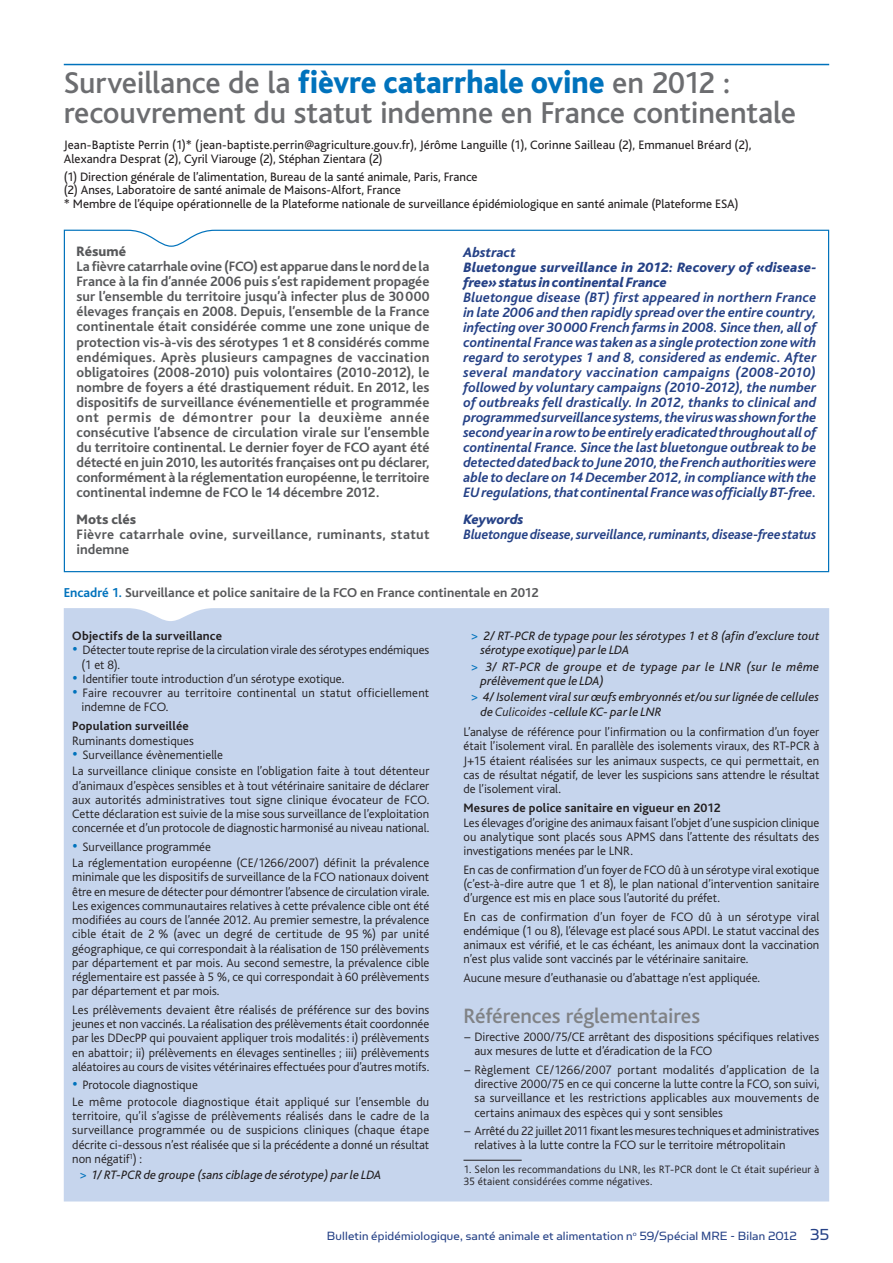
<style>
.page{position:relative;width:893px;height:1263px;background:#fff}
.page>*{position:absolute;margin:0;border:0;box-sizing:border-box;transform-origin:0 0}
.t1{font:500 31.5px/30px "Bliss";letter-spacing:-.005em;color:#6c6d70}
.t2{font:500 21.75px "Bliss";letter-spacing:-.005em;color:#808285}
.t3{font:700 14.25px/15px "Bliss";letter-spacing:.005em;color:#57585a;text-align:justify}
.t4{font:italic 700 14.25px/15px "Bliss";letter-spacing:-.005em;color:#254186;text-align:justify}
.t5{font:italic 800 14.25px/15px "Bliss";letter-spacing:.005em;color:#254186}
.t6{font:italic 700 14.25px "Bliss";letter-spacing:-.005em;color:#254186;scale:.96 1}
.t7{font:800 14.25px "Bliss";color:#57585a}
.t8{font:italic 800 14.25px "Bliss";color:#254186}
.t9{font:13.5px "Simian Text Orangutan";letter-spacing:.01em;color:#254186}
.t10{font:700 13.5px "Bliss";color:#57585a}
.t11{font:300 12.75px/14.2px "Bliss";color:#231f20;text-align:justify}
.t12{font:12.75px/13.5px "Bliss";color:#231f20}
.t13{font:italic 12.75px/14.2px "Bliss";letter-spacing:.005em;color:#231f20}
.t14{font:700 12.75px "Bliss";letter-spacing:.01em;color:#231f20}
.t15{font:300 11.25px/11.2px "Bliss";letter-spacing:.015em;color:#231f20}
.s1{font-weight:800;font-size:33px;color:#0072bc}
.s2{color:#0072bc}
.s3{font-size:19.5px;color:#0072bc}
.s4{font-weight:300}
.s5{font-size:18px}
</style>
<div class="page">
<svg style="left:63px;top:229px;width:767px;height:344px"></svg>
<div style="left:64px;top:608px;width:765px;height:593px;background:#c6d5ed"></div>
<hr style="left:463px;top:1160px;width:59px;height:1px;background:#231f20">
<hr style="left:64px;top:64px;width:765px;height:1px;background:#0072bc">
<h1 class="t1" style="left:64px;top:68px;width:734px">Surveillance de la <span class="s1">fièvre catarrhale ovine</span> en 2012 : recouvrement du statut indemne en France continentale</h1>
<p class="t12" style="left:64px;top:139px;width:689px">Jean-Baptiste Perrin (1)* (jean-baptiste.perrin@agriculture.gouv.fr), Jérôme Languille (1), Corinne Sailleau (2), Emmanuel Bréard (2),<br>Alexandra Desprat (2), Cyril Viarouge (2), Stéphan Zientara (2)</p>
<p class="t12" style="left:64px;top:170px;width:676px">(1) Direction générale de l’alimentation, Bureau de la santé animale, Paris, France<br>(2) Anses, Laboratoire de santé animale de Maisons-Alfort, France<br>* Membre de l’équipe opérationnelle de la Plateforme nationale de surveillance épidémiologique en santé animale (Plateforme ESA)</p>
<p class="t7" style="left:77px;top:244px;width:51px">Résumé</p>
<p class="t3" style="left:77px;top:260px;width:354px">La fièvre catarrhale ovine (FCO) est apparue dans le nord de la France à la fin d’année 2006 puis s’est rapidement propagée sur l’ensemble du territoire jusqu’à infecter plus de 30000 élevages français en 2008. Depuis, l’ensemble de la France continentale était considérée comme une zone unique de protection vis-à-vis des sérotypes 1 et 8 considérés comme endémiques. Après plusieurs campagnes de vaccination obligatoires (2008-2010) puis volontaires (2010-2012), le nombre de foyers a été drastiquement réduit. En 2012, les dispositifs de surveillance événementielle et programmée ont permis de démontrer pour la deuxième année consécutive l’absence de circulation virale sur l’ensemble du territoire continental. Le dernier foyer de FCO ayant été détecté en juin 2010, les autorités françaises ont pu déclarer, conformément à la réglementation européenne, le territoire continental indemne de FCO le 14 décembre 2012.</p>
<p class="t7" style="left:77px;top:512px;width:61px">Mots clés</p>
<p class="t3" style="left:77px;top:527px;width:354px">Fièvre catarrhale ovine, surveillance, ruminants, statut indemne</p>
<p class="t8" style="left:463px;top:245px;width:54px">Abstract</p>
<p class="t5" style="left:463px;top:260px;width:354px">Bluetongue surveillance in 2012: Recovery of «disease&shy;free» status in continental France</p>
<p class="t4" style="left:463px;top:290px;width:354px">Bluetongue disease (BT) first appeared in northern France in late 2006 and then rapidly spread over the entire country, infecting over 30000 French farms in 2008. Since then, all of continental France was taken as a single protection zone with regard to serotypes 1 and 8, considered as endemic. After several mandatory vaccination campaigns (2008-2010) followed by voluntary campaigns (2010-2012), the number of outbreaks fell drastically. In 2012, thanks to clinical and programmed surveillance systems, the virus was shown for the second year in a row to be entirely eradicated throughout all of continental France. Since the last bluetongue outbreak to be detected dated back to June 2010, the French authorities were able to declare on 14 December 2012, in compliance with the EU regulations, that continental France was officially BT-free.</p>
<p class="t5" style="left:463px;top:513px;width:62px">Keywords</p>
<p class="t6" style="left:463px;top:527px;width:369px">Bluetongue disease, surveillance, ruminants, disease-free status</p>
<p class="t10" style="left:64px;top:585px;width:476px"><span class="s2">Encadré 1.</span> Surveillance et police sanitaire de la FCO en France continentale en 2012</p>
<p class="t14" style="left:72px;top:629px;width:151px">Objectifs de la surveillance</p>
<p class="t11" style="left:82px;top:643px;width:349px;text-indent:-9px"><span class="s3">•</span> Détecter toute reprise de la circulation virale des sérotypes endémiques (1 et 8).</p>
<p class="t11" style="left:72px;top:672px;width:274px"><span class="s3">•</span> Identifier toute introduction d’un sérotype exotique.</p>
<p class="t11" style="left:82px;top:686px;width:349px;text-indent:-9px"><span class="s3">•</span> Faire recouvrer au territoire continental un statut officiellement indemne de FCO.</p>
<p class="t14" style="left:72px;top:719px;width:118px">Population surveillée</p>
<p class="t11" style="left:72px;top:733px;width:123px">Ruminants domestiques</p>
<p class="t11" style="left:72px;top:747px;width:359px;line-height:16.4px"><span class="s3">•</span> Surveillance évènementielle<br>La surveillance clinique consiste en l’obligation faite à tout détenteur</p>
<p class="t11" style="left:72px;top:778px;width:359px">d’animaux d’espèces sensibles et à tout vétérinaire sanitaire de déclarer aux autorités administratives tout signe clinique évocateur de FCO.<br>Cette déclaration est suivie de la mise sous surveillance de l’exploitation concernée et d’un protocole de diagnostic harmonisé au niveau national.</p>
<p class="t11" style="left:72px;top:839px;width:358px;line-height:16.4px"><span class="s3">•</span> Surveillance programmée<br>La réglementation européenne (CE/1266/2007) définit la prévalence</p>
<p class="t11" style="left:72px;top:870px;width:359px">minimale que les dispositifs de surveillance de la FCO nationaux doivent être en mesure de détecter pour démontrer l’absence de circulation virale.<br>Les exigences communautaires relatives à cette prévalence cible ont été modifiées au cours de l’année 2012. Au premier semestre, la prévalence cible était de 2 % (avec un degré de certitude de 95 %) par unité géographique, ce qui correspondait à la réalisation de 150 prélèvements par département et par mois. Au second semestre, la prévalence cible réglementaire est passée à 5 %, ce qui correspondait à 60 prélèvements par département et par mois.</p>
<p class="t11" style="left:72px;top:1003px;width:359px">Les prélèvements devaient être réalisés de préférence sur des bovins jeunes et non vaccinés. La réalisation des prélèvements était coordonnée par les DDecPP qui pouvaient appliquer trois modalités: i) prélèvements en abattoir; ii) prélèvements en élevages sentinelles ; iii) prélèvements aléatoires au cours de visites vétérinaires effectuées pour d’autres motifs.</p>
<p class="t11" style="left:72px;top:1077px;width:359px;line-height:16.4px"><span class="s3">•</span> Protocole diagnostique<br>Le même protocole diagnostique était appliqué sur l’ensemble du</p>
<p class="t11" style="left:72px;top:1109px;width:359px">territoire, qu’il s’agisse de prélèvements réalisés dans le cadre de la surveillance programmée ou de suspicions cliniques (chaque étape décrite ci-dessous n’est réalisée que si la précédente a donné un résultat non négatif<sup>1</sup>) :</p>
<p class="t13" style="left:80px;top:1168px;width:303px"><span class="s2">&gt;</span> 1/ RT-PCR de groupe (sans ciblage de sérotype) par le LDA</p>
<p class="t13" style="left:480px;top:629px;width:340px;text-indent:-10px"><span class="s2">&gt;</span> 2/ RT-PCR de typage pour les sérotypes 1 et 8 (afin d’exclure tout sérotype exotique) par le LDA</p>
<p class="t13" style="left:480px;top:660px;width:340px;text-indent:-10px"><span class="s2">&gt;</span> 3/ RT-PCR de groupe et de typage par le LNR (sur le même prélèvement que le LDA)</p>
<p class="t13" style="left:480px;top:690px;width:340px;text-indent:-10px"><span class="s2">&gt;</span> 4/ Isolement viral sur œufs embryonnés et/ou sur lignée de cellules de <span class="s4">Culicoides</span> -cellule KC- par le LNR</p>
<p class="t11" style="left:463px;top:725px;width:357px">L’analyse de référence pour l’infirmation ou la confirmation d’un foyer était l’isolement viral. En parallèle des isolements viraux, des RT-PCR à J+15 étaient réalisées sur les animaux suspects, ce qui permettait, en cas de résultat négatif, de lever les suspicions sans attendre le résultat de l’isolement viral.</p>
<p class="t14" style="left:463px;top:801px;width:259px">Mesures de police sanitaire en vigueur en 2012</p>
<p class="t11" style="left:463px;top:815px;width:357px">Les élevages d’origine des animaux faisant l’objet d’une suspicion clinique ou analytique sont placés sous APMS dans l’attente des résultats des investigations menées par le LNR.</p>
<p class="t11" style="left:463px;top:862px;width:357px">En cas de confirmation d’un foyer de FCO dû à un sérotype viral exotique (c’est-à-dire autre que 1 et 8), le plan national d’intervention sanitaire d’urgence est mis en place sous l’autorité du préfet.</p>
<p class="t11" style="left:463px;top:909px;width:357px">En cas de confirmation d’un foyer de FCO dû à un sérotype viral endémique (1 ou 8), l’élevage est placé sous APDI. Le statut vaccinal des animaux est vérifié, et le cas échéant, les animaux dont la vaccination n’est plus valide sont vaccinés par le vétérinaire sanitaire.</p>
<p class="t11" style="left:463px;top:971px;width:298px">Aucune mesure d’euthanasie ou d’abattage n’est appliquée.</p>
<h2 class="t2" style="left:463px;top:1004px;width:238px">Références réglementaires</h2>
<p class="t11" style="left:474px;top:1030px;width:346px;text-indent:-11px">− Directive 2000/75/CE arrêtant des dispositions spécifiques relatives aux mesures de lutte et d’éradication de la FCO</p>
<p class="t11" style="left:474px;top:1063px;width:346px;text-indent:-11px">− Règlement CE/1266/2007 portant modalités d’application de la directive 2000/75 en ce qui concerne la lutte contre la FCO, son suivi, sa surveillance et les restrictions applicables aux mouvements de certains animaux des espèces qui y sont sensibles</p>
<p class="t11" style="left:474px;top:1124px;width:346px;text-indent:-11px">− Arrêté du 22 juillet 2011 fixant les mesures techniques et administratives relatives à la lutte contre la FCO sur le territoire métropolitain</p>
<p class="t15" style="left:463px;top:1164px;width:357px">1. Selon les recommandations du LNR, les RT-PCR dont le Ct était supérieur à<br>35 étaient considérées comme négatives.</p>
<p class="t9" style="left:327px;top:1228px;width:504px">Bulletin épidémiologique, santé animale et alimentation n<sup>o</sup> 59/Spécial MRE - Bilan 2012 <span class="s5">35</span></p>
</div>
